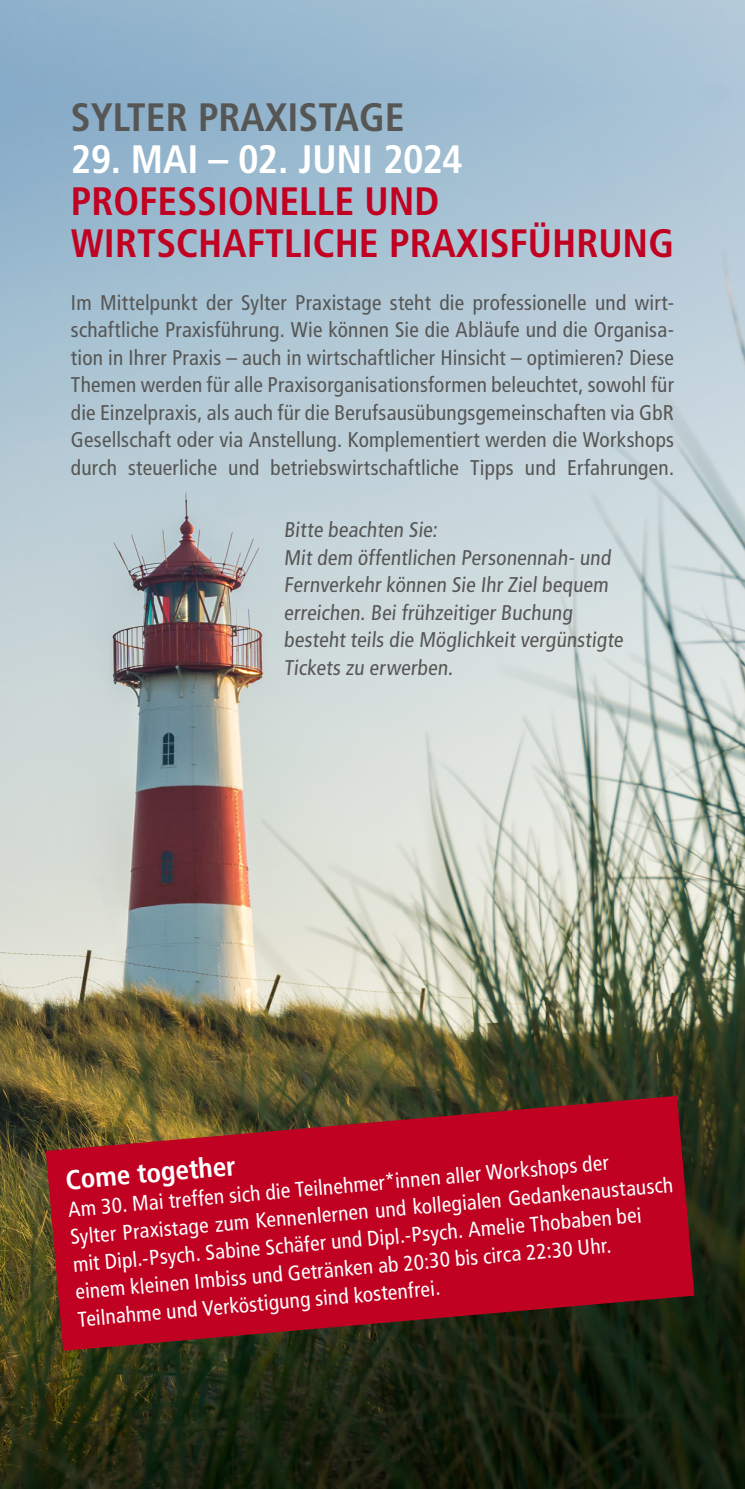
<style>
.page{position:relative;width:745px;height:1489px;background:#fff}
.page>*{position:absolute;margin:0;border:0;box-sizing:border-box;transform-origin:0 0}
.t1{font:700 condensed 39.5px/42px "Frutiger";color:#c10122}
.t2{font:700 condensed 39.5px "Frutiger";letter-spacing:-.01em;color:#fff}
.t3{font:700 condensed 39.5px "Frutiger";color:#565655}
.t4{font:700 condensed 27.5px "Frutiger";color:#fff}
.t5{font:condensed 21.25px/27.5px "Frutiger";letter-spacing:.01em;color:#565655;text-align:justify}
.t6{font:condensed 21.25px/27.5px "Frutiger";color:#fff}
</style>
<div class="page">
<img style="left:0;top:0;width:744px;height:1488px">
<svg style="left:46px;top:1095px;width:648px;height:255px;background:#a20e20"></svg>
<h1 class="t3" style="left:71px;top:94px;width:335px">SYLTER PRAXISTAGE</h1>
<h1 class="t2" style="left:71px;top:136px;width:393px">29. MAI – 02. JUNI 2024</h1>
<h1 class="t1" style="left:71px;top:180px;width:604px">PROFESSIONELLE UND<br>WIRTSCHAFTLICHE PRAXISFÜHRUNG</h1>
<p class="t5" style="left:71px;top:288px;width:604px">Im Mittelpunkt der Sylter Praxistage steht die professionelle und wirt&shy;schaftliche Praxisführung. Wie können Sie die Abläufe und die Organisa&shy;tion in Ihrer Praxis – auch in wirtschaftlicher Hinsicht – optimieren? Diese Themen werden für alle Praxisorganisationsformen beleuchtet, sowohl für die Einzelpraxis, als auch für die Berufsausübungsgemeinschaften via GbR Gesellschaft oder via Anstellung. Komplementiert werden die Workshops durch steuerliche und betriebswirtschaftliche Tipps und Erfahrungen.</p>
<p class="t5" style="left:283px;top:516px;width:343px;text-align:left">Bitte beachten Sie:<br>Mit dem öffentlichen Personennah- und Fernverkehr können Sie Ihr Ziel bequem erreichen. Bei frühzeitiger Buchung besteht teils die Möglichkeit vergünstigte Tickets zu erwerben.</p>
<p class="t6" style="left:67px;top:1195px;width:606px;rotate:-5deg">Am 30. Mai treffen sich die Teilnehmer*innen aller Workshops der<br>Sylter Praxistage zum Kennenlernen und kollegialen Gedankenaustausch mit Dipl.-Psych. Sabine Schäfer und Dipl.-Psych. Amelie Thobaben bei einem kleinen Imbiss und Getränken ab 20:30 bis circa 22:30 Uhr.<br>Teilnahme und Verköstigung sind kostenfrei.</p>
<p class="t4" style="left:64px;top:1163px;width:172px;rotate:-5deg">Come together</p>
</div>
